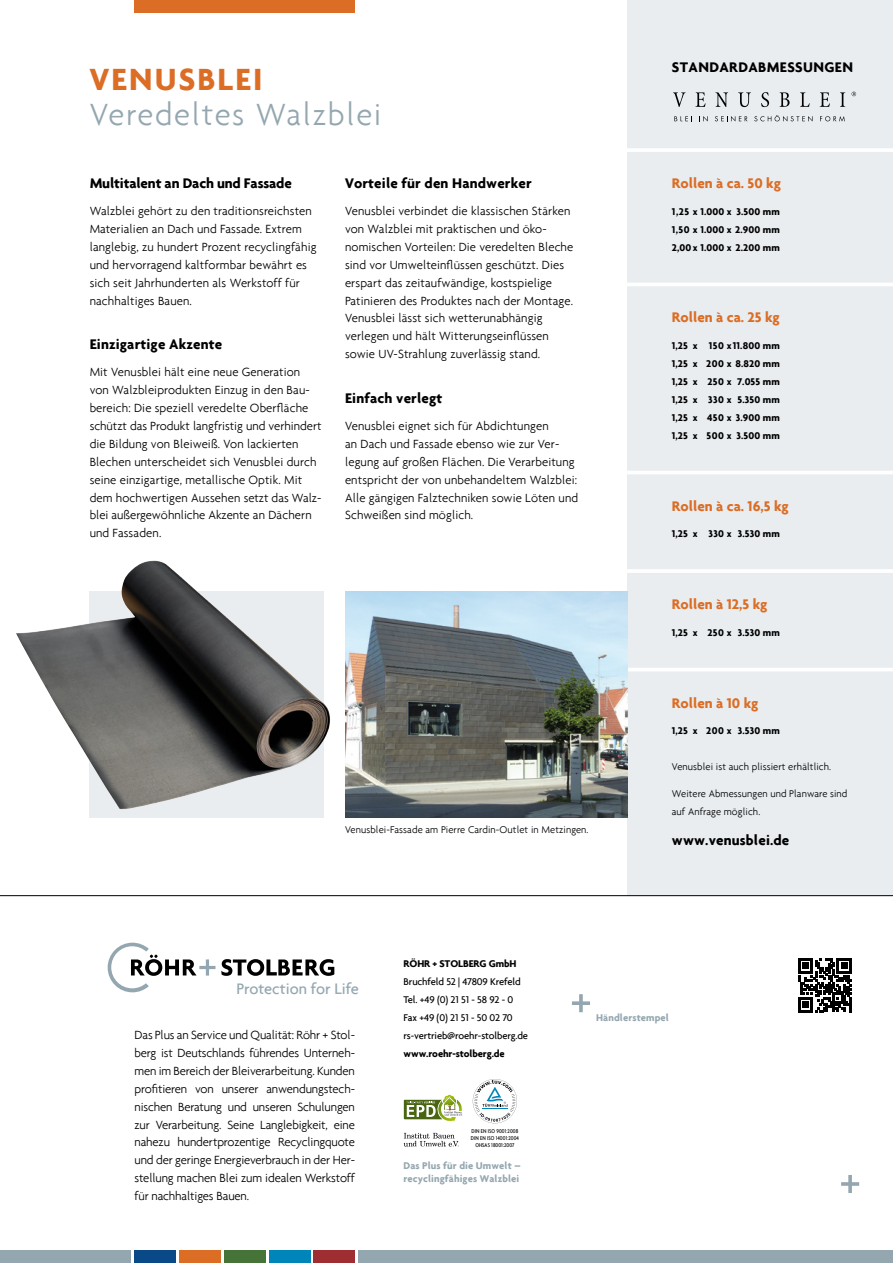
<style>
.page{position:relative;width:893px;height:1263px;background:#fff}
.page>*{position:absolute;margin:0;border:0;box-sizing:border-box;transform-origin:0 0}
.t1{font:300 33px "Agenda";letter-spacing:.05em;color:#94a7b0}
.t2{font:700 33px "Agenda";letter-spacing:.065em;color:#db6d25}
.t3{font:500 16.35px "Agenda";color:#94a7b0}
.Subhead_10{font:700 15px "Agenda";letter-spacing:.01em;color:#000}
.Spezis_rechte_Spalte{font:700 15px "Agenda";color:#db6d25}
.Subhead_10-2{font:700 15px "Agenda";letter-spacing:-.01em;color:#000}
.t4{font:300 12.75px/17.9px "Agenda";letter-spacing:.01em;color:#000}
.Subhead_10-3{font:700 10.5px "Agenda";letter-spacing:.01em;color:#000}
.Subhead_10-4{font:300 10.5px/18px "Agenda";letter-spacing:.01em;color:#000}
.t5{font:500 10.5px/17.9px "Agenda";letter-spacing:-.01em;color:#000}
.Subhead_10-5{font:700 10.5px/13.5px "Agenda";letter-spacing:.01em;color:#94a7b0}
.Subhead_10-6{font:500 condensed 6px "Agenda";letter-spacing:.01em;color:#000}
.s1{font-weight:700}
</style>
<div class="page">
<div style="left:134px;top:0;width:221px;height:13px;background:#db6d25"></div>
<div style="left:628px;top:0;width:265px;height:896px;background:#e9edf0"></div>
<hr style="left:625px;top:148px;width:268px;height:4px;background:#fff">
<hr style="left:625px;top:283px;width:268px;height:3px;background:#fff">
<hr style="left:625px;top:471px;width:268px;height:3px;background:#fff">
<hr style="left:625px;top:569px;width:268px;height:4px;background:#fff">
<hr style="left:625px;top:668px;width:268px;height:3px;background:#fff">
<hr style="left:0;top:895px;width:893px;height:1px;background:#000">
<svg style="left:572px;top:994px;width:18px;height:18px"></svg>
<svg style="left:841px;top:1175px;width:18px;height:18px"></svg>
<div style="left:0;top:1250px;width:131px;height:13px;background:#94a7b0"></div>
<div style="left:359px;top:1250px;width:534px;height:13px;background:#94a7b0"></div>
<div style="left:269px;top:1250px;width:41px;height:13px;background:#0085ba"></div>
<div style="left:135px;top:1250px;width:41px;height:13px;background:#094987"></div>
<div style="left:314px;top:1250px;width:41px;height:13px;background:#9e2e31"></div>
<div style="left:224px;top:1250px;width:41px;height:13px;background:#467337"></div>
<div style="left:179px;top:1250px;width:41px;height:13px;background:#db6d25"></div>
<svg style="left:108px;top:943px;width:107px;height:49px"></svg>
<svg style="left:221px;top:959px;width:113px;height:17px"></svg>
<div style="left:90px;top:591px;width:234px;height:227px;background:#e9edf0"></div>
<svg style="left:674px;top:116px;width:18px;height:5px"></svg>
<svg style="left:699px;top:116px;width:9px;height:5px"></svg>
<svg style="left:715px;top:116px;width:32px;height:5px"></svg>
<svg style="left:754px;top:115px;width:58px;height:6px"></svg>
<svg style="left:820px;top:116px;width:25px;height:5px"></svg>
<svg style="left:673px;top:92px;width:13px;height:15px"></svg>
<svg style="left:695px;top:92px;width:11px;height:15px"></svg>
<svg style="left:715px;top:92px;width:13px;height:15px"></svg>
<svg style="left:738px;top:92px;width:13px;height:15px"></svg>
<svg style="left:761px;top:92px;width:8px;height:15px"></svg>
<svg style="left:780px;top:92px;width:10px;height:15px"></svg>
<svg style="left:800px;top:92px;width:10px;height:15px"></svg>
<svg style="left:820px;top:92px;width:10px;height:15px"></svg>
<svg style="left:840px;top:92px;width:5px;height:15px"></svg>
<svg style="left:852px;top:92px;width:4px;height:4px"></svg>
<img style="left:16px;top:561px;width:314px;height:248px">
<svg style="left:798px;top:958px;width:54px;height:54px"></svg>
<hr style="left:849px;top:997px;width:3px;height:15px;background:#000">
<svg style="left:473px;top:1079px;width:44px;height:44px"></svg>
<svg style="left:404px;top:1133px;width:55px;height:13px"></svg>
<svg style="left:404px;top:1095px;width:59px;height:27px"></svg>
<img style="left:345px;top:591px;width:283px;height:227px">
<p class="t2" style="left:90px;top:59px;width:174px">VENUSBLEI</p>
<p class="t1" style="left:90px;top:95px;width:293px">Veredeltes Walzblei</p>
<p class="Subhead_10-2" style="left:90px;top:174px;width:204px">Multitalent an Dach und Fassade</p>
<p class="t4" style="left:90px;top:202px;width:228px">Walzblei gehört zu den traditionsreichsten Materialien an Dach und Fassade. Extrem langlebig, zu hundert Prozent recyclingfähig und hervorragend kaltformbar bewährt es sich seit Jahrhunderten als Werkstoff für nachhaltiges Bauen.</p>
<p class="Subhead_10" style="left:90px;top:335px;width:134px">Einzigartige Akzente</p>
<p class="t4" style="left:90px;top:363px;width:233px">Mit Venusblei hält eine neue Generation von Walzbleiprodukten Einzug in den Bau&shy;bereich: Die speziell veredelte Oberfläche schützt das Produkt langfristig und verhindert die Bildung von Bleiweiß. Von lackierten Blechen unterscheidet sich Venusblei durch seine einzigartige, metallische Optik. Mit dem hochwertigen Aussehen setzt das Walz&shy;blei außergewöhnliche Akzente an Dächern und Fassaden.</p>
<p class="Subhead_10" style="left:345px;top:174px;width:188px">Vorteile für den Handwerker</p>
<p class="t4" style="left:345px;top:202px;width:230px">Venusblei verbindet die klassischen Stärken von Walzblei mit praktischen und öko&shy;nomischen Vorteilen: Die veredelten Bleche sind vor Umwelteinflüssen geschützt. Dies erspart das zeitaufwändige, kostspielige Patinieren des Produktes nach der Montage.<br>Venusblei lässt sich wetterunabhängig verlegen und hält Witterungseinflüssen sowie UV-Strahlung zuverlässig stand.</p>
<p class="Subhead_10" style="left:345px;top:389px;width:99px">Einfach verlegt</p>
<p class="t4" style="left:345px;top:417px;width:235px">Venusblei eignet sich für Abdichtungen<br>an Dach und Fassade ebenso wie zur Ver&shy;legung auf großen Flächen. Die Verarbeitung entspricht der von unbehandeltem Walzblei:<br>Alle gängigen Falztechniken sowie Löten und Schweißen sind möglich.</p>
<p class="Subhead_10-4" style="left:345px;top:820px;width:245px">Venusblei-Fassade am Pierre Cardin-Outlet in Metzingen.</p>
<p class="Subhead_10" style="left:672px;top:58px;width:183px">STANDARDABMESSUNGEN</p>
<p class="Spezis_rechte_Spalte" style="left:672px;top:174px;width:111px">Rollen à ca. 50 kg</p>
<p class="Subhead_10-3" style="left:672px;top:205px;width:110px">1,25 x 1.000 x 3.500 mm</p>
<p class="Subhead_10-3" style="left:672px;top:223px;width:110px">1,50 x 1.000 x 2.900 mm</p>
<p class="Subhead_10-3" style="left:672px;top:241px;width:110px">2,00 x 1.000 x 2.200 mm</p>
<p class="Spezis_rechte_Spalte" style="left:672px;top:308px;width:110px">Rollen à ca. 25 kg</p>
<p class="Subhead_10-3" style="left:672px;top:339px;width:110px">1,25 x 150 x11.800 mm</p>
<p class="Subhead_10-3" style="left:672px;top:357px;width:110px">1,25 x 200 x 8.820 mm</p>
<p class="Subhead_10-3" style="left:672px;top:375px;width:110px">1,25 x 250 x 7.055 mm</p>
<p class="Subhead_10-3" style="left:672px;top:393px;width:110px">1,25 x 330 x 5.350 mm</p>
<p class="Subhead_10-3" style="left:672px;top:411px;width:110px">1,25 x 450 x 3.900 mm</p>
<p class="Subhead_10-3" style="left:672px;top:429px;width:110px">1,25 x 500 x 3.500 mm</p>
<p class="Spezis_rechte_Spalte" style="left:672px;top:496px;width:119px">Rollen à ca. 16,5 kg</p>
<p class="Subhead_10-3" style="left:672px;top:528px;width:110px">1,25 x 330 x 3.530 mm</p>
<p class="Spezis_rechte_Spalte" style="left:672px;top:595px;width:97px">Rollen à 12,5 kg</p>
<p class="Subhead_10-3" style="left:672px;top:626px;width:110px">1,25 x 250 x 3.530 mm</p>
<p class="Spezis_rechte_Spalte" style="left:672px;top:693px;width:88px">Rollen à 10 kg</p>
<p class="Subhead_10-3" style="left:672px;top:725px;width:110px">1,25 x 200 x 3.530 mm</p>
<p class="Subhead_10-4" style="left:672px;top:758px;width:161px">Venusblei ist auch plissiert erhältlich.</p>
<p class="Subhead_10-4" style="left:672px;top:785px;width:177px">Weitere Abmessungen und Planware sind auf Anfrage möglich.</p>
<p class="Subhead_10" style="left:672px;top:831px;width:119px">www.venusblei.de</p>
<p class="t3" style="left:237px;top:979px;width:124px">Protection for Life</p>
<p class="t4" style="left:134px;top:1026px;width:222px;text-align:justify">Das Plus an Service und Qualität: Röhr + Stol&shy;berg ist Deutschlands führendes Unterneh&shy;men im Bereich der Bleiverarbeitung. Kunden profitieren von unserer anwendungstech&shy;nischen Beratung und unseren Schulungen zur Verarbeitung. Seine Langlebigkeit, eine nahezu hundertprozentige Recyclingquote und der geringe Energieverbrauch in der Her&shy;stellung machen Blei zum idealen Werkstoff für nachhaltiges Bauen.</p>
<p class="t5" style="left:403px;top:955px;width:119px"><span class="s1">RÖHR + STOLBERG GmbH<br></span>Bruchfeld 52 | 47809 Krefeld</p>
<p class="t5" style="left:403px;top:990px;width:111px">Tel. +49 (0) 21 51 - 58 92 - 0<br>Fax +49 (0) 21 51 - 50 02 70</p>
<p class="t5" style="left:403px;top:1026px;width:126px">rs-vertrieb@roehr-stolberg.de <span class="s1">www.roehr-stolberg.de</span></p>
<p class="Subhead_10-6" style="left:472px;top:1128px;width:48px">DIN EN ISO 9001:2008</p>
<p class="Subhead_10-6" style="left:471px;top:1134px;width:50px">DIN EN ISO 14001:2004</p>
<p class="Subhead_10-6" style="left:475px;top:1141px;width:41px">OHSAS 18001:2007</p>
<p class="Subhead_10-5" style="left:403px;top:1158px;width:119px">Das Plus für die Umwelt – recyclingfähiges Walzblei</p>
<p class="Subhead_10-5" style="left:596px;top:1011px;width:74px">Händlerstempel</p>
</div>
